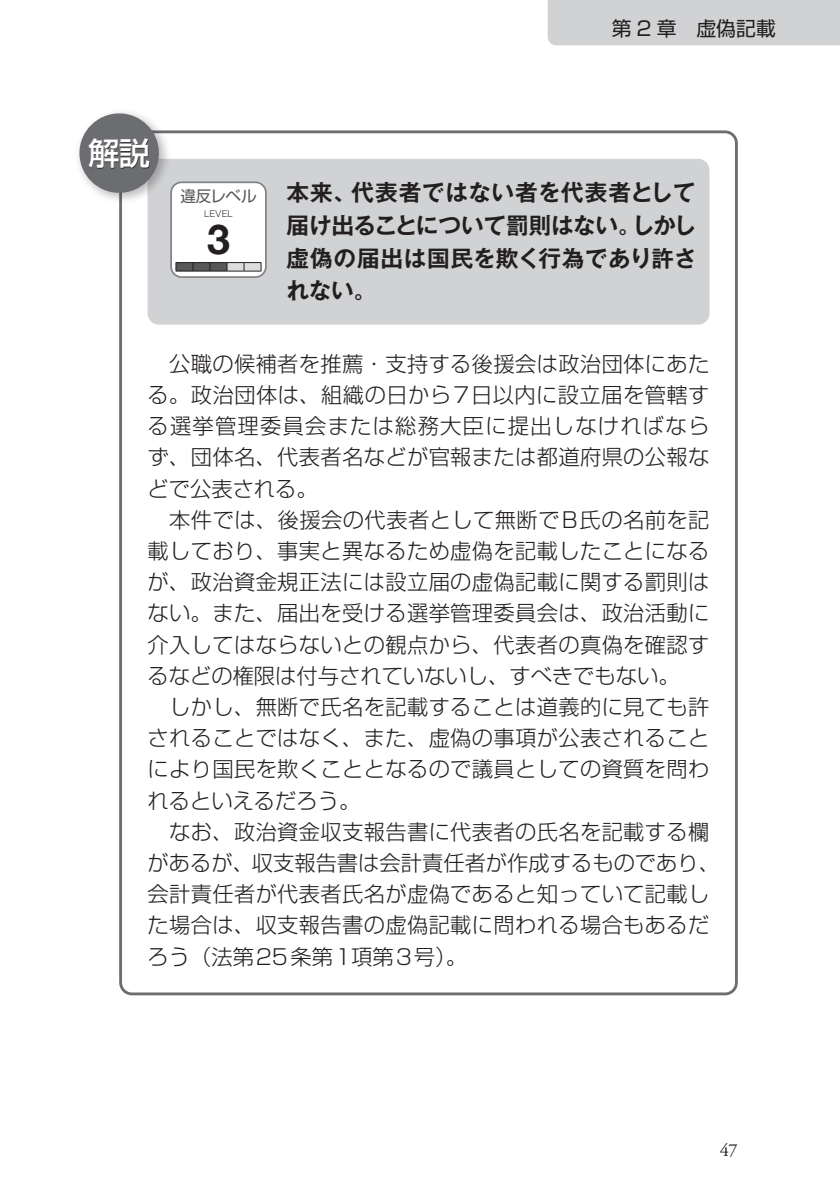
<style>
.page{position:relative;width:840px;height:1191px;background:#fff}
.page>*{position:absolute;margin:0;border:0;box-sizing:border-box;transform-origin:0 0}
.t1{font:700 41.2px "Helvetica Neue";color:#231f20}
.t2{font:500 31.2px "Shin Go Pr 6 N";color:#fff}
.t3{font:700 22.6px/32.6px "Gothic MB101 Pr 6 N De";letter-spacing:-.01em;color:#231f20;text-align:justify}
.t4{font:300 21.2px/31.2px "Shin Go Pr 6 N";letter-spacing:.015em;color:#231f20}
.t5{font:19.8px "Shin Go Pr 6 N";color:#231f20}
.t6{font:18.4px "Adobe Garamond Pro";color:#231f20}
.t7{font:15.6px "Shin Go Pr 6 N";letter-spacing:-.02em;color:#57585a}
.t8{font:300 8.6px "Gothic MB101 Pr 6 N";color:#231f20}
</style>
<div class="page">
<div style="left:547px;top:0;width:292px;height:45px;background:#d1d2d4"></div>
<div style="left:119px;top:130px;width:618px;height:865px;border:3px solid #6c6d70;border-radius:11px"></div>
<div style="left:147px;top:159px;width:562px;height:166px;background:#d1d2d4;border-radius:11px"></div>
<div style="left:171px;top:182px;width:95px;height:95px;background:#fff;border-radius:10px"></div>
<div style="left:170px;top:181px;width:96px;height:97px;border:2px solid #808285;border-radius:10px"></div>
<svg style="left:175px;top:262px;width:86px;height:10px"></svg>
<div style="left:74px;top:108px;width:97px;height:97px;background:#231f20;opacity:.3"></div>
<div style="left:79px;top:113px;width:80px;height:80px;background:#6c6d70;border-radius:50%"></div>
<svg style="left:89px;top:139px;width:61px;height:30px"></svg>
<p class="t5" style="left:611px;top:12px;width:165px">第 2 章　虚偽記載</p>
<h2 class="t2" style="left:88px;top:127px;width:63px">解説</h2>
<p class="t7" style="left:180px;top:183px;width:78px">違反レベル</p>
<p class="t8" style="left:204px;top:207px;width:30px">LEVEL</p>
<h1 class="t1" style="left:207px;top:206px;width:24px">3</h1>
<p class="t3" style="left:286px;top:176px;width:411px">本来、代表者ではない者を代表者として届け出ることについて罰則はない。しかし虚偽の届出は国民を欺く行為であり許されない。</p>
<p class="t4" style="left:147px;top:346px;width:573px">　公職の候補者を推薦・支持する後援会は政治団体にあたる。政治団体は、組織の日から7日以内に設立届を管轄する選挙管理委員会または総務大臣に提出しなければならず、団体名、代表者名などが官報または都道府県の公報などで公表される。<br>　本件では、後援会の代表者として無断でB氏の名前を記載しており、事実と異なるため虚偽を記載したことになるが、政治資金規正法には設立届の虚偽記載に関する罰則はない。また、届出を受ける選挙管理委員会は、政治活動に介入してはならないとの観点から、代表者の真偽を確認するなどの権限は付与されていないし、すべきでもない。<br>　しかし、無断で氏名を記載することは道義的に見ても許されることではなく、また、虚偽の事項が公表されることにより国民を欺くこととなるので議員としての資質を問われるといえるだろう。<br>　なお、政治資金収支報告書に代表者の氏名を記載する欄があるが、収支報告書は会計責任者が作成するものであり、会計責任者が代表者氏名が虚偽であると知っていて記載した場合は、収支報告書の虚偽記載に問われる場合もあるだろう（法第25条第1項第3号）。</p>
<p class="t6" style="left:719px;top:1139px;width:19px">47</p>
</div>
